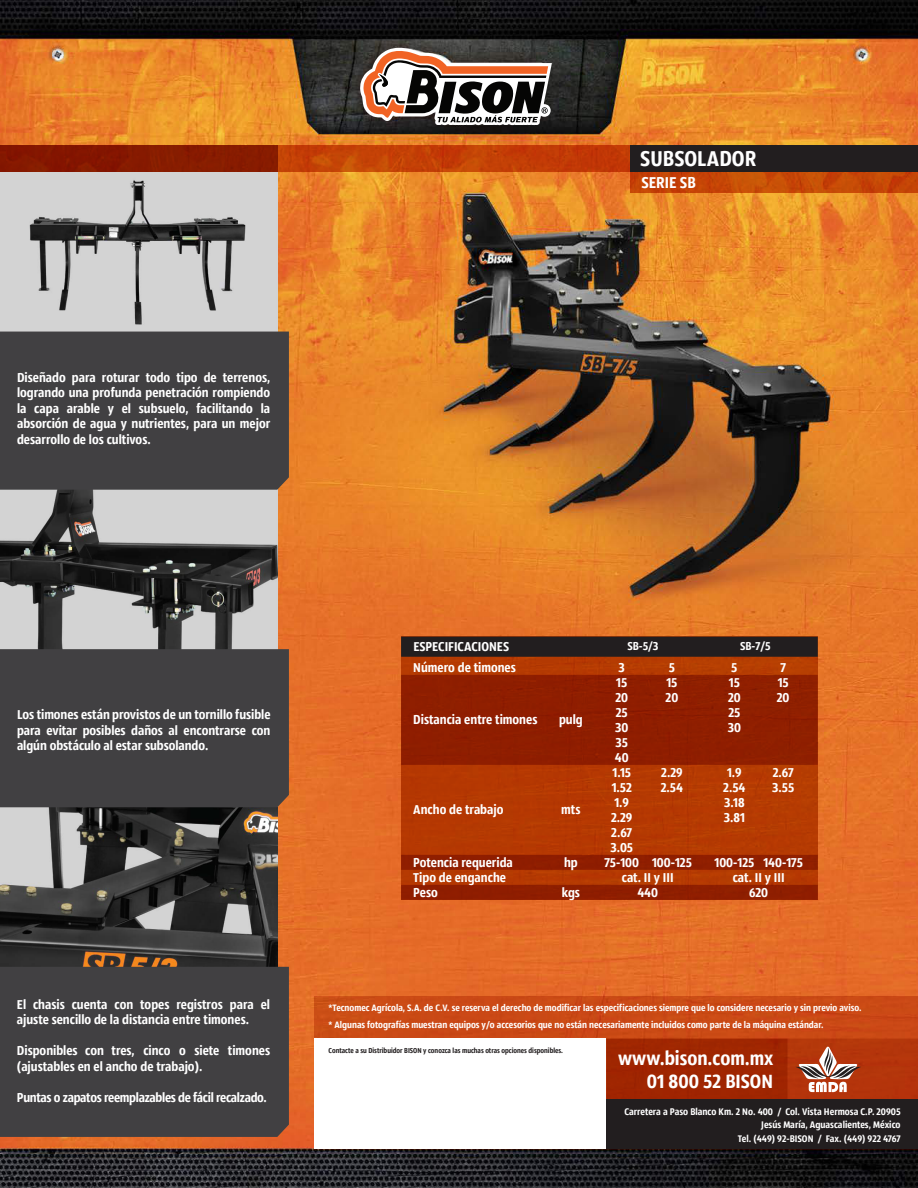
<style>
.page{position:relative;width:918px;height:1188px;background:#fff}
.page>*{position:absolute;margin:0;border:0;box-sizing:border-box;transform-origin:0 0}
.t1{font:22.5px "Sansus Webissimo";color:#fff}
.t2{font:20.1px/23px "Sansus Webissimo";color:#fff;text-align:right}
.t3{font:16.5px "Sansus Webissimo";color:#fff}
.t4{font:13.5px/15px "Sansus Webissimo";color:#fff}
.t5{font:13.5px "Sansus Webissimo";letter-spacing:-.025em;color:#fff}
.t6{font:12px "Sansus Webissimo";color:#fff}
.t7{font:10.05px/13.5px "Sansus Webissimo";color:#fff;text-align:right}
.t8{font:9.75px/16.5px "Sansus Webissimo";color:#fff}
.t9{font:7.5px "Sansus Webissimo";color:#221e1f}
</style>
<div class="page">
<img style="left:0;top:0;width:918px;height:1188px">
<svg style="left:278px;top:145px;width:352px;height:27px;background:#c33f05"></svg>
<div style="left:630px;top:145px;width:288px;height:27px;background:#221e1f"></div>
<svg style="left:630px;top:172px;width:288px;height:21px;background:#c54706"></svg>
<div style="left:0;top:145px;width:278px;height:27px;background:#861a00"></div>
<img style="left:0;top:490px;width:278px;height:159px">
<img style="left:0;top:172px;width:278px;height:160px">
<img style="left:0;top:807px;width:278px;height:160px">
<div style="left:0;top:649px;width:289px;height:158px;background:#414042"></div>
<div style="left:0;top:332px;width:289px;height:158px;background:#414042"></div>
<div style="left:0;top:967px;width:289px;height:170px;background:#414042"></div>
<div style="left:401px;top:637px;width:417px;height:263px;background:#b53902"></div>
<div style="left:401px;top:637px;width:417px;height:20px;background:#221e1f"></div>
<div style="left:401px;top:675px;width:417px;height:90px;background:#8f1e00"></div>
<div style="left:401px;top:855px;width:417px;height:15px;background:#901e00"></div>
<div style="left:401px;top:885px;width:417px;height:15px;background:#8f1e00"></div>
<div style="left:314px;top:996px;width:604px;height:153px;background:#ca4915"></div>
<div style="left:314px;top:1039px;width:292px;height:110px;background:#fff"></div>
<svg style="left:606px;top:1039px;width:312px;height:110px;background:#6b2a16"></svg>
<svg style="left:360px;top:47px;width:192px;height:78px"></svg>
<p class="t4" style="left:17px;top:369px;width:255px;line-height:15.6px;text-align:justify">Diseñado para roturar todo tipo de terrenos, logrando una profunda penetración rompiendo la capa arable y el subsuelo, facilitando la absorción de agua y nutrientes, para un mejor desarrollo de los cultivos.</p>
<h1 class="t1" style="left:640px;top:144px;width:117px">SUBSOLADOR</h1>
<p class="t3" style="left:641px;top:172px;width:56px">SERIE SB</p>
<p class="t4" style="left:17px;top:706px;width:255px;line-height:15.6px;text-align:justify">Los timones están provistos de un tornillo fusible para evitar posibles daños al encontrarse con algún obstáculo al estar subsolando.</p>
<p class="t4" style="left:17px;top:996px;width:255px;line-height:15.6px">El chasis cuenta con topes registros para el ajuste sencillo de la distancia entre timones.</p>
<p class="t4" style="left:17px;top:1042px;width:255px;line-height:15.6px">Disponibles con tres, cinco o siete timones (ajustables en el ancho de trabajo).</p>
<p class="t5" style="left:17px;top:1089px;width:252px">Puntas o zapatos reemplazables de fácil recalzado.</p>
<p class="t4" style="left:413px;top:639px;width:97px">ESPECIFICACIONES</p>
<p class="t6" style="left:627px;top:638px;width:33px">SB-5/3</p>
<p class="t6" style="left:740px;top:639px;width:32px">SB-7/5</p>
<p class="t4" style="left:604px;top:659px;width:36px;text-align:center">3<br>15<br>20<br>25<br>30<br>35<br>40<br>1.15<br>1.52<br>1.9<br>2.29<br>2.67<br>3.05<br>75-100</p>
<p class="t4" style="left:666px;top:659px;width:14px">5<br>15<br>20</p>
<p class="t4" style="left:413px;top:659px;width:104px">Número de timones</p>
<p class="t4" style="left:777px;top:659px;width:14px">7<br>15<br>20</p>
<p class="t4" style="left:728px;top:659px;width:15px">5<br>15<br>20<br>25<br>30</p>
<p class="t4" style="left:723px;top:764px;width:24px">1.9<br>2.54<br>3.18<br>3.81</p>
<p class="t4" style="left:715px;top:854px;width:41px">100-125</p>
<p class="t4" style="left:413px;top:712px;width:126px">Distancia entre timones</p>
<p class="t4" style="left:559px;top:712px;width:25px">pulg</p>
<p class="t4" style="left:772px;top:764px;width:23px">2.67<br>3.55</p>
<p class="t4" style="left:661px;top:764px;width:24px">2.29<br>2.54</p>
<p class="t4" style="left:413px;top:802px;width:92px">Ancho de trabajo</p>
<p class="t4" style="left:413px;top:854px;width:101px">Potencia requerida<br>Tipo de enganche<br>Peso</p>
<p class="t4" style="left:561px;top:802px;width:21px">mts</p>
<p class="t4" style="left:564px;top:854px;width:15px">hp</p>
<p class="t4" style="left:562px;top:884px;width:20px">kgs</p>
<p class="t4" style="left:764px;top:854px;width:41px">140-175</p>
<p class="t4" style="left:652px;top:854px;width:41px">100-125</p>
<p class="t4" style="left:622px;top:869px;width:53px">cat. II y III</p>
<p class="t4" style="left:637px;top:884px;width:22px">440</p>
<p class="t4" style="left:733px;top:869px;width:53px;text-align:center">cat. II y III<br>620</p>
<p class="t8" style="left:329px;top:1000px;width:535px">*Tecnomec Agrícola, S.A. de C.V. se reserva el derecho de modificar las especificaciones siempre que lo considere necesario y sin previo aviso. * Algunas fotografías muestran equipos y/o accesorios que no están necesariamente incluidos como parte de la máquina estándar.</p>
<p class="t9" style="left:329px;top:1045px;width:236px">Contacte a su Distribuidor BISON y conozca las muchas otras opciones disponibles.</p>
<h2 class="t2" style="left:618px;top:1047px;width:157px">www.bison.com.mx<br>01 800 52 BISON</h2>
<p class="t7" style="left:624px;top:1104px;width:278px">Carretera a Paso Blanco Km. 2 No. 400 / Col. Vista Hermosa C.P. 20905<br>Jesús María, Aguascalientes, México<br>Tel. (449) 92-BISON / Fax. (449) 922 4767</p>
</div>
